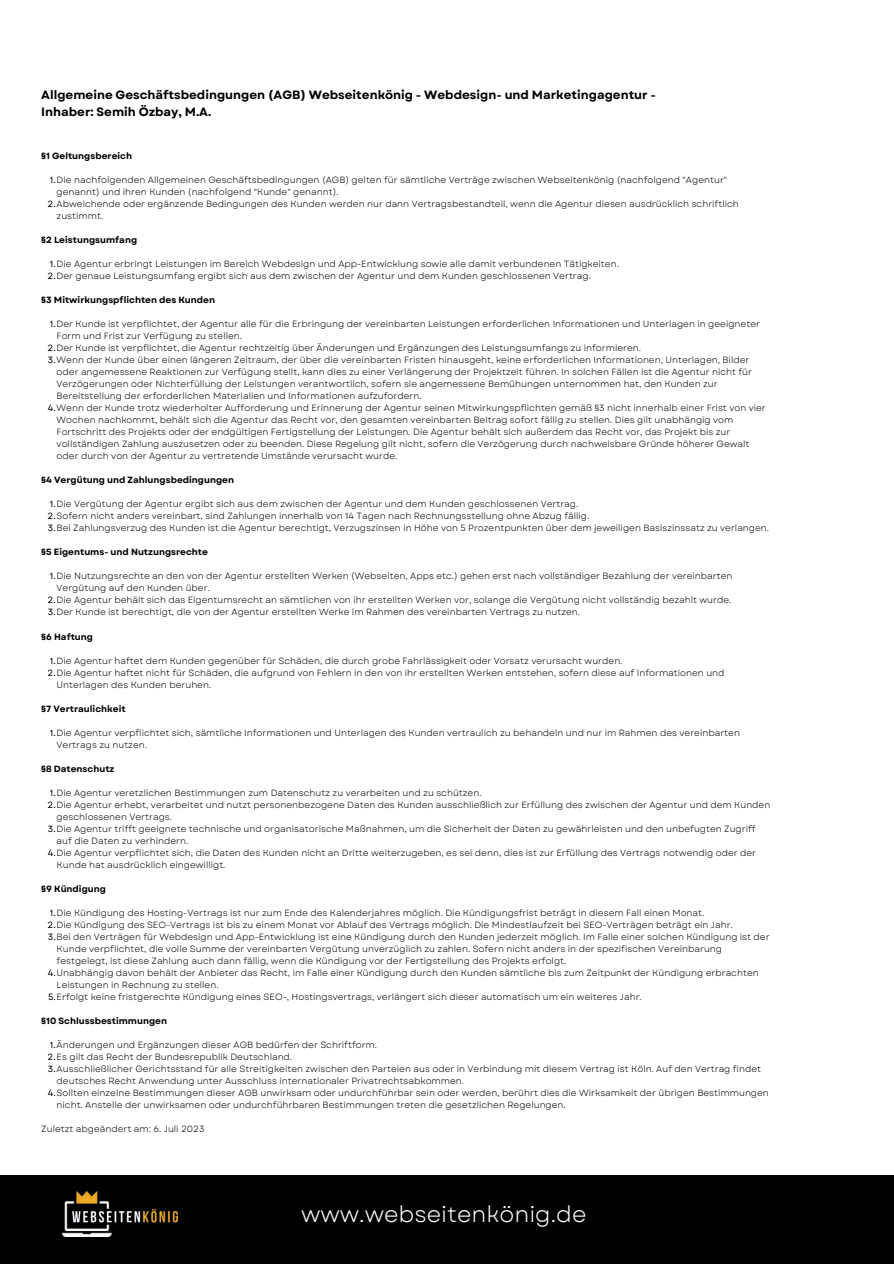
<style>
.page{position:relative;width:894px;height:1264px;background:#fff}
.page>*{position:absolute;margin:0;border:0;box-sizing:border-box;transform-origin:0 0}
.t1{font:22.5px "Garet";color:#fff}
.t2{font:700 12px "Garet";color:#000}
.t3{font:9px/12px "Garet";color:#000}
.t4{font:700 9px "Garet";color:#000}
.s1{font-style:inherit}
</style>
<div class="page">
<div style="left:0;top:1175px;width:893px;height:88px;background:#000"></div>
<img style="left:63px;top:1191px;width:114px;height:45px">
<p class="t2" style="left:41px;top:87px;width:616px">Allgemeine Geschäftsbedingungen (AGB) Webseitenkönig - Webdesign- und Marketingagentur -</p>
<p class="t2" style="left:41px;top:103px;width:171px">Inhaber: Semih Özbay, M.A.</p>
<p class="t4" style="left:41px;top:149px;width:92px">§1 Geltungsbereich</p>
<p class="t3" style="left:57px;top:174px;width:672px;text-indent:-7px"><span class="s1">1.</span>Die nachfolgenden Allgemeinen Geschäftsbedingungen (AGB) gelten für sämtliche Verträge zwischen Webseitenkönig (nachfolgend "Agentur" genannt) und ihren Kunden (nachfolgend "Kunde" genannt).</p>
<p class="t3" style="left:57px;top:198px;width:683px;text-indent:-9px"><span class="s1">2.</span>Abweichende oder ergänzende Bedingungen des Kunden werden nur dann Vertragsbestandteil, wenn die Agentur diesen ausdrücklich schriftlich zustimmt.</p>
<p class="t4" style="left:41px;top:233px;width:97px">§2 Leistungsumfang</p>
<p class="t3" style="left:50px;top:258px;width:570px"><span class="s1">1.</span>Die Agentur erbringt Leistungen im Bereich Webdesign und App-Entwicklung sowie alle damit verbundenen Tätigkeiten.</p>
<p class="t3" style="left:48px;top:270px;width:544px"><span class="s1">2.</span>Der genaue Leistungsumfang ergibt sich aus dem zwischen der Agentur und dem Kunden geschlossenen Vertrag.</p>
<p class="t3" style="left:57px;top:318px;width:704px;text-indent:-7px"><span class="s1">1.</span>Der Kunde ist verpflichtet, der Agentur alle für die Erbringung der vereinbarten Leistungen erforderlichen Informationen und Unterlagen in geeigneter<br>Form und Frist zur Verfügung zu stellen.</p>
<p class="t3" style="left:48px;top:342px;width:594px"><span class="s1">2.</span>Der Kunde ist verpflichtet, die Agentur rechtzeitig über Änderungen und Ergänzungen des Leistungsumfangs zu informieren.</p>
<p class="t3" style="left:57px;top:354px;width:696px;text-indent:-9px"><span class="s1">3.</span>Wenn der Kunde über einen längeren Zeitraum, der über die vereinbarten Fristen hinausgeht, keine erforderlichen Informationen, Unterlagen, Bilder oder angemessene Reaktionen zur Verfügung stellt, kann dies zu einer Verlängerung der Projektzeit führen. In solchen Fällen ist die Agentur nicht für Verzögerungen oder Nichterfüllung der Leistungen verantwortlich, sofern sie angemessene Bemühungen unternommen hat, den Kunden zur Bereitstellung der erforderlichen Materialien und Informationen aufzufordern.</p>
<p class="t3" style="left:57px;top:402px;width:710px;text-indent:-9px"><span class="s1">4.</span>Wenn der Kunde trotz wiederholter Aufforderung und Erinnerung der Agentur seinen Mitwirkungspflichten gemäß §3 nicht innerhalb einer Frist von vier Wochen nachkommt, behält sich die Agentur das Recht vor, den gesamten vereinbarten Beitrag sofort fällig zu stellen. Dies gilt unabhängig vom Fortschritt des Projekts oder der endgültigen Fertigstellung der Leistungen. Die Agentur behält sich außerdem das Recht vor, das Projekt bis zur vollständigen Zahlung auszusetzen oder zu beenden. Diese Regelung gilt nicht, sofern die Verzögerung durch nachweisbare Gründe höherer Gewalt oder durch von der Agentur zu vertretende Umstände verursacht wurde.</p>
<p class="t3" style="left:50px;top:498px;width:529px"><span class="s1">1.</span>Die Vergütung der Agentur ergibt sich aus dem zwischen der Agentur und dem Kunden geschlossenen Vertrag.</p>
<p class="t3" style="left:48px;top:510px;width:543px"><span class="s1">2.</span>Sofern nicht anders vereinbart, sind Zahlungen innerhalb von 14 Tagen nach Rechnungsstellung ohne Abzug fällig.</p>
<p class="t3" style="left:48px;top:522px;width:722px"><span class="s1">3.</span>Bei Zahlungsverzug des Kunden ist die Agentur berechtigt, Verzugszinsen in Höhe von 5 Prozentpunkten über dem jeweiligen Basiszinssatz zu verlangen.</p>
<p class="t3" style="left:57px;top:570px;width:677px;text-indent:-7px"><span class="s1">1.</span>Die Nutzungsrechte an den von der Agentur erstellten Werken (Webseiten, Apps etc.) gehen erst nach vollständiger Bezahlung der vereinbarten<br>Vergütung auf den Kunden über.</p>
<p class="t3" style="left:48px;top:594px;width:685px"><span class="s1">2.</span>Die Agentur behält sich das Eigentumsrecht an sämtlichen von ihr erstellten Werken vor, solange die Vergütung nicht vollständig bezahlt wurde.</p>
<p class="t3" style="left:48px;top:606px;width:533px"><span class="s1">3.</span>Der Kunde ist berechtigt, die von der Agentur erstellten Werke im Rahmen des vereinbarten Vertrags zu nutzen.</p>
<p class="t3" style="left:50px;top:654px;width:574px"><span class="s1">1.</span>Die Agentur haftet dem Kunden gegenüber für Schäden, die durch grobe Fahrlässigkeit oder Vorsatz verursacht wurden.</p>
<p class="t3" style="left:57px;top:666px;width:669px;text-indent:-9px"><span class="s1">2.</span>Die Agentur haftet nicht für Schäden, die aufgrund von Fehlern in den von ihr erstellten Werken entstehen, sofern diese auf Informationen und<br>Unterlagen des Kunden beruhen.</p>
<p class="t3" style="left:57px;top:726px;width:684px;text-indent:-7px"><span class="s1">1.</span>Die Agentur verpflichtet sich, sämtliche Informationen und Unterlagen des Kunden vertraulich zu behandeln und nur im Rahmen des vereinbarten<br>Vertrags zu nutzen.</p>
<p class="t3" style="left:50px;top:786px;width:433px"><span class="s1">1.</span>Die Agentur veretzlichen Bestimmungen zum Datenschutz zu verarbeiten und zu schützen.</p>
<p class="t3" style="left:57px;top:798px;width:715px;text-indent:-9px"><span class="s1">2.</span>Die Agentur erhebt, verarbeitet und nutzt personenbezogene Daten des Kunden ausschließlich zur Erfüllung des zwischen der Agentur und dem Kunden geschlossenen Vertrags.</p>
<p class="t3" style="left:57px;top:822px;width:700px;text-indent:-9px"><span class="s1">3.</span>Die Agentur trifft geeignete technische und organisatorische Maßnahmen, um die Sicherheit der Daten zu gewährleisten und den unbefugten Zugriff auf die Daten zu verhindern.</p>
<p class="t3" style="left:57px;top:846px;width:700px;text-indent:-9px"><span class="s1">4.</span>Die Agentur verpflichtet sich, die Daten des Kunden nicht an Dritte weiterzugeben, es sei denn, dies ist zur Erfüllung des Vertrags notwendig oder der<br>Kunde hat ausdrücklich eingewilligt.</p>
<p class="t3" style="left:50px;top:906px;width:655px"><span class="s1">1.</span>Die Kündigung des Hosting-Vertrags ist nur zum Ende des Kalenderjahres möglich. Die Kündigungsfrist beträgt in diesem Fall einen Monat.</p>
<p class="t3" style="left:48px;top:918px;width:686px"><span class="s1">2.</span>Die Kündigung des SEO-Vertrags ist bis zu einem Monat vor Ablauf des Vertrags möglich. Die Mindestlaufzeit bei SEO-Verträgen beträgt ein Jahr.</p>
<p class="t3" style="left:57px;top:930px;width:714px;text-indent:-9px"><span class="s1">3.</span>Bei den Verträgen für Webdesign und App-Entwicklung ist eine Kündigung durch den Kunden jederzeit möglich. Im Falle einer solchen Kündigung ist der<br>Kunde verpflichtet, die volle Summe der vereinbarten Vergütung unverzüglich zu zahlen. Sofern nicht anders in der spezifischen Vereinbarung festgelegt, ist diese Zahlung auch dann fällig, wenn die Kündigung vor der Fertigstellung des Projekts erfolgt.</p>
<p class="t3" style="left:57px;top:966px;width:703px;text-indent:-9px"><span class="s1">4.</span>Unabhängig davon behält der Anbieter das Recht, im Falle einer Kündigung durch den Kunden sämtliche bis zum Zeitpunkt der Kündigung erbrachten<br>Leistungen in Rechnung zu stellen.</p>
<p class="t3" style="left:48px;top:990px;width:595px"><span class="s1">5.</span>Erfolgt keine fristgerechte Kündigung eines SEO-, Hostingsvertrags, verlängert sich dieser automatisch um ein weiteres Jahr.</p>
<p class="t3" style="left:50px;top:1038px;width:328px"><span class="s1">1.</span>Änderungen und Ergänzungen dieser AGB bedürfen der Schriftform.</p>
<p class="t3" style="left:48px;top:1050px;width:246px"><span class="s1">2.</span>Es gilt das Recht der Bundesrepublik Deutschland.</p>
<p class="t3" style="left:57px;top:1062px;width:705px;text-indent:-9px"><span class="s1">3.</span>Ausschließlicher Gerichtsstand für alle Streitigkeiten zwischen den Parteien aus oder in Verbindung mit diesem Vertrag ist Köln. Auf den Vertrag findet deutsches Recht Anwendung unter Ausschluss internationaler Privatrechtsabkommen.</p>
<p class="t3" style="left:57px;top:1087px;width:713px;text-indent:-9px"><span class="s1">4.</span>Sollten einzelne Bestimmungen dieser AGB unwirksam oder undurchführbar sein oder werden, berührt dies die Wirksamkeit der übrigen Bestimmungen nicht. Anstelle der unwirksamen oder undurchführbaren Bestimmungen treten die gesetzlichen Regelungen.</p>
<p class="t4" style="left:41px;top:293px;width:175px">§3 Mitwirkungspflichten des Kunden</p>
<p class="t4" style="left:41px;top:473px;width:194px">§4 Vergütung und Zahlungsbedingungen</p>
<p class="t4" style="left:41px;top:545px;width:168px">§5 Eigentums- und Nutzungsrechte</p>
<p class="t4" style="left:41px;top:630px;width:53px">§6 Haftung</p>
<p class="t4" style="left:41px;top:702px;width:86px">§7 Vertraulichkeit</p>
<p class="t4" style="left:41px;top:762px;width:75px">§8 Datenschutz</p>
<p class="t4" style="left:41px;top:882px;width:66px">§9 Kündigung</p>
<p class="t4" style="left:41px;top:1014px;width:127px">§10 Schlussbestimmungen</p>
<p class="t3" style="left:41px;top:1123px;width:165px">Zuletzt abgeändert am: 6. Juli 2023</p>
<p class="t1" style="left:301px;top:1197px;width:287px">www.webseitenkönig.de</p>
</div>
